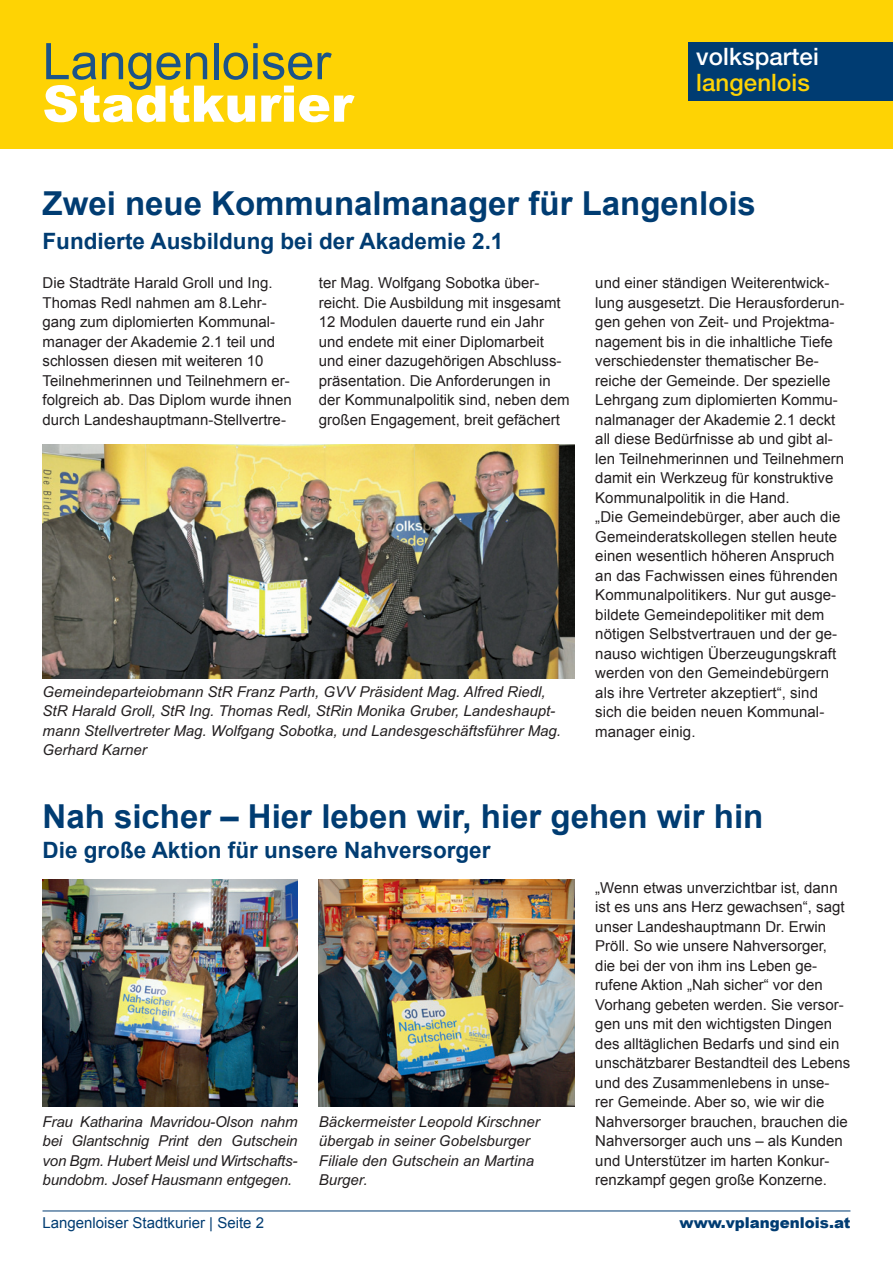
<style>
.page{position:relative;width:893px;height:1263px;background:#fff}
.page>*{position:absolute;margin:0;border:0;box-sizing:border-box;transform-origin:0 0}
.t1{font:50.4px "Arial";color:#1c5488}
.t2{font:900 50.4px "Arial";color:#fff}
.t3{font:700 33px "Arial";color:#003c72}
.t4{font:500 24px "Helvetica Neue LT Std";letter-spacing:.005em;color:#fff}
.t5{font:500 24px "Helvetica Neue LT Std";letter-spacing:.005em;color:#fed304}
.t6{font:700 22.5px "Arial";color:#003c72}
.t7{font:15px/19.5px "Arial";color:#231f20}
.t8{font:italic 15px/19.5px "Arial";color:#231f20}
.t9{font:15px "Arial";color:#003c72}
.t10{font:900 15px "Arial";color:#003c72}
</style>
<div class="page">
<hr style="left:43px;top:1210px;width:807px;height:1px;background:#003c72">
<div style="left:0;top:0;width:893px;height:149px;background:#fed304"></div>
<div style="left:689px;top:43px;width:204px;height:58px;background:#003c72"></div>
<img style="left:43px;top:444px;width:531px;height:234px">
<img style="left:319px;top:879px;width:255px;height:227px">
<img style="left:43px;top:879px;width:255px;height:227px">
<h1 class="t1" style="left:43px;top:29px;width:290px">Langenloiser</h1>
<h1 class="t2" style="left:43px;top:76px;width:312px">Stadtkurier</h1>
<h3 class="t4" style="left:696px;top:43px;width:124px">volkspartei</h3>
<h3 class="t5" style="left:696px;top:68px;width:115px">langenlois</h3>
<h2 class="t3" style="left:43px;top:182px;width:715px">Zwei neue Kommunalmanager für Langenlois</h2>
<h3 class="t6" style="left:43px;top:227px;width:462px">Fundierte Ausbildung bei der Akademie 2.1</h3>
<p class="t7" style="left:43px;top:273px;width:251px">Die Stadträte Harald Groll und Ing.<br>Thomas Redl nahmen am 8.Lehr&shy;gang zum diplomierten Kommunal&shy;manager der Akademie 2.1 teil und schlossen diesen mit weiteren 10<br>Teilnehmerinnen und Teilnehmern er&shy;folgreich ab. Das Diplom wurde ihnen durch Landeshauptmann-Stellvertre-</p>
<p class="t7" style="left:319px;top:273px;width:252px">ter Mag. Wolfgang Sobotka über&shy;reicht. Die Ausbildung mit insgesamt 12 Modulen dauerte rund ein Jahr und endete mit einer Diplomarbeit und einer dazugehörigen Abschluss&shy;präsentation. Die Anforderungen in der Kommunalpolitik sind, neben dem großen Engagement, breit gefächert</p>
<p class="t7" style="left:595px;top:273px;width:251px">und einer ständigen Weiterentwick&shy;lung ausgesetzt. Die Herausforderun&shy;gen gehen von Zeit- und Projektma&shy;nagement bis in die inhaltliche Tiefe verschiedenster thematischer Be&shy;reiche der Gemeinde. Der spezielle Lehrgang zum diplomierten Kommu&shy;nalmanager der Akademie 2.1 deckt all diese Bedürfnisse ab und gibt al&shy;len Teilnehmerinnen und Teilnehmern damit ein Werkzeug für konstruktive Kommunalpolitik in die Hand.<br>„Die Gemeindebürger, aber auch die Gemeinderatskollegen stellen heute einen wesentlich höheren Anspruch an das Fachwissen eines führenden Kommunalpolitikers. Nur gut ausge&shy;bildete Gemeindepolitiker mit dem nötigen Selbstvertrauen und der ge&shy;nauso wichtigen Überzeugungskraft werden von den Gemeindebürgern als ihre Vertreter akzeptiert“, sind sich die beiden neuen Kommunal&shy;manager einig.</p>
<p class="t8" style="left:43px;top:682px;width:520px">Gemeindeparteiobmann StR Franz Parth, GVV Präsident Mag. Alfred Riedl, StR Harald Groll, StR Ing. Thomas Redl, StRin Monika Gruber, Landeshaupt&shy;mann Stellvertreter Mag. Wolfgang Sobotka, und Landesgeschäftsführer Mag.<br>Gerhard Karner</p>
<h2 class="t3" style="left:43px;top:794px;width:722px">Nah sicher – Hier leben wir, hier gehen wir hin</h2>
<h3 class="t6" style="left:43px;top:835px;width:449px">Die große Aktion für unsere Nahversorger</h3>
<p class="t8" style="left:43px;top:1112px;width:257px;text-align:justify">Frau Katharina Mavridou-Olson nahm bei Glantschnig Print den Gutschein von Bgm. Hubert Meisl und Wirtschafts&shy;bundobm. Josef Hausmann entgegen.</p>
<p class="t8" style="left:319px;top:1112px;width:222px">Bäckermeister Leopold Kirschner übergab in seiner Gobelsburger<br>Filiale den Gutschein an Martina<br>Burger.</p>
<p class="t7" style="left:595px;top:878px;width:257px">„Wenn etwas unverzichtbar ist, dann ist es uns ans Herz gewachsen“, sagt unser Landeshauptmann Dr. Erwin Pröll. So wie unsere Nahversorger, die bei der von ihm ins Leben ge&shy;rufene Aktion „Nah sicher“ vor den Vorhang gebeten werden. Sie versor&shy;gen uns mit den wichtigsten Dingen des alltäglichen Bedarfs und sind ein unschätzbarer Bestandteil des Lebens und des Zusammenlebens in unse&shy;rer Gemeinde. Aber so, wie wir die Nahversorger brauchen, brauchen die Nahversorger auch uns – als Kunden und Unterstützer im harten Konkur&shy;renzkampf gegen große Konzerne.</p>
<p class="t9" style="left:43px;top:1213px;width:223px">Langenloiser Stadtkurier | Seite 2</p>
<p class="t10" style="left:679px;top:1215px;width:172px">www.vplangenlois.at</p>
</div>
